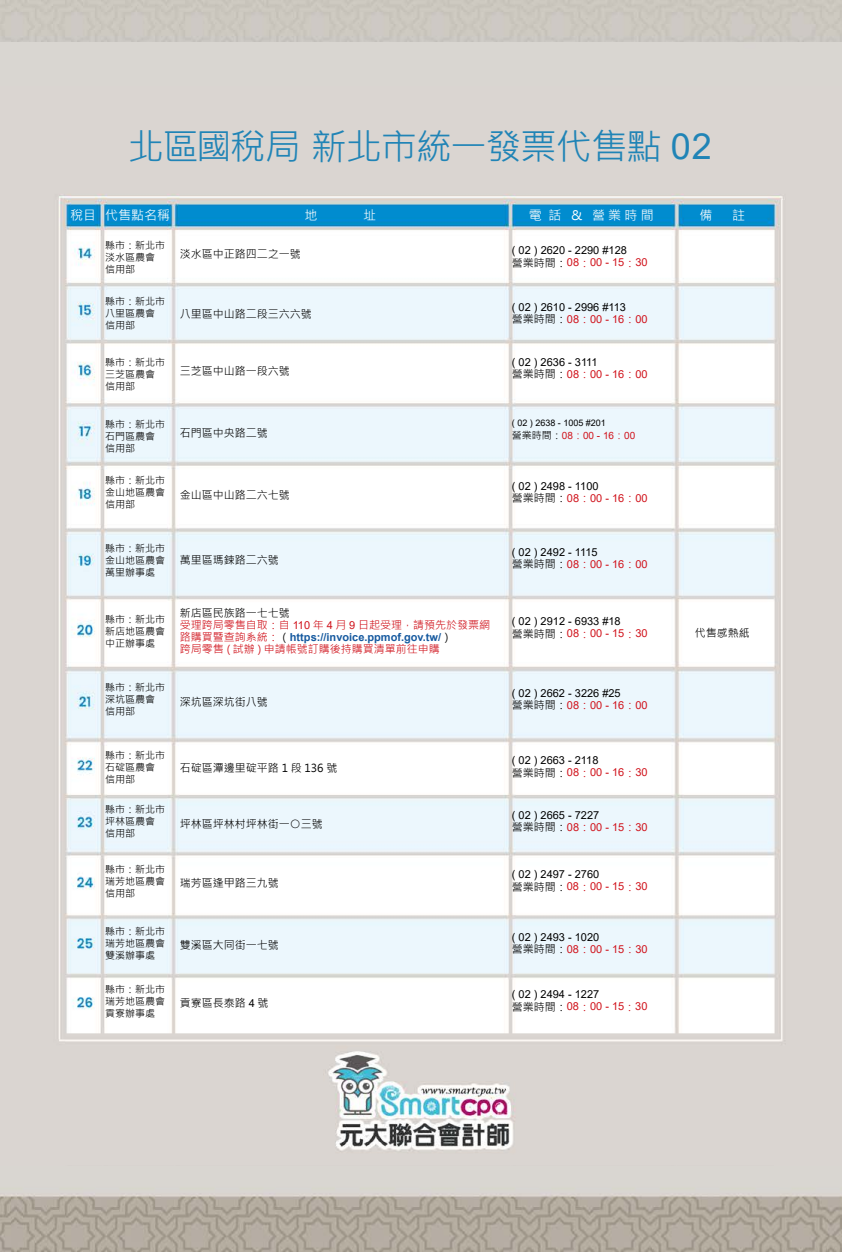
<style>
.page{position:relative;width:842px;height:1252px;background:#fff}
.page>*{position:absolute;margin:0;border:0;box-sizing:border-box;transform-origin:0 0}
.t1{font:36px "Microsoft Jheng Hei";letter-spacing:-.03em;color:#2084b6}
.t2{font:13px "Microsoft Jheng Hei";color:#fff}
.t3{font:11px/12px "Arial";color:#000}
.t4{font:11px "Microsoft Jheng Hei";color:#000}
.t5{font:11px/12px "Microsoft Jheng Hei";color:#d0121b}
.t6{font:700 11px "Arial";color:#15599f}
.t7{font:10px/12px "Microsoft Jheng Hei";color:#000}
.t8{font:10px "Arial";color:#d0121b}
.t9{font:9px "Arial";color:#000}
.s1{font-family:"Arial"}
.s2{font-family:"Microsoft Jheng Hei"}
.s3{color:#d0121b}
.s4{font-family:"Microsoft Jheng Hei";color:#d0121b}
.s5{color:#000}
.s6{font-family:"Microsoft Jheng Hei";font-weight:400;color:#d0121b}
.s7{font-family:"Microsoft Jheng Hei";font-weight:400;color:#000}
.s8{font-family:"Microsoft Jheng Hei";color:#000}
</style>
<div class="page">
<img style="left:0;top:0;width:842px;height:1252px">
<img style="left:0;top:86px;width:841px;height:1080px">
<h1 class="t1" style="left:128px;top:124px;width:585px">北區國稅局 新北市統一發票代售點 <span class="s1">02</span></h1>
<p class="t2" style="left:70px;top:208px;width:102px">稅目 代售點名稱</p>
<p class="t2" style="left:700px;top:208px;width:14px">備</p>
<p class="t2" style="left:732px;top:208px;width:14px">註</p>
<p class="t3" style="left:512px;top:244px;width:137px">( 02 ) 2620 - 2290 #128<br><span class="s2">營業時間：</span><span class="s3">08</span><span class="s4">：</span><span class="s3">00 - 15</span><span class="s4">：</span><span class="s3">30</span></p>
<p class="t2" style="left:305px;top:208px;width:14px">地</p>
<p class="t2" style="left:363px;top:208px;width:14px">址</p>
<p class="t2" style="left:529px;top:208px;width:126px">電 話 &amp; 營 業 時 間</p>
<p class="t7" style="left:105px;top:239px;width:61px">縣市：新北市淡水區農會信用部</p>
<p class="t4" style="left:180px;top:247px;width:122px">淡水區中正路四二之一號</p>
<p class="t7" style="left:105px;top:295px;width:61px">縣市：新北市八里區農會信用部</p>
<p class="t7" style="left:105px;top:357px;width:61px">縣市：新北市三芝區農會信用部</p>
<p class="t7" style="left:105px;top:419px;width:61px">縣市：新北市石門區農會信用部</p>
<p class="t7" style="left:105px;top:474px;width:61px;text-align:justify">縣市：新北市金山地區農會信用部</p>
<p class="t7" style="left:105px;top:542px;width:61px;text-align:justify">縣市：新北市金山地區農會萬里辦事處</p>
<p class="t7" style="left:105px;top:613px;width:61px;text-align:justify">縣市：新北市新店地區農會中正辦事處</p>
<p class="t7" style="left:105px;top:682px;width:61px">縣市：新北市深坑區農會信用部</p>
<p class="t7" style="left:105px;top:749px;width:61px">縣市：新北市石碇區農會信用部</p>
<p class="t7" style="left:105px;top:803px;width:61px">縣市：新北市坪林區農會信用部</p>
<p class="t7" style="left:105px;top:863px;width:61px;text-align:justify">縣市：新北市瑞芳地區農會信用部</p>
<p class="t7" style="left:105px;top:925px;width:61px;text-align:justify">縣市：新北市瑞芳地區農會雙溪辦事處</p>
<p class="t7" style="left:105px;top:983px;width:61px;text-align:justify">縣市：新北市瑞芳地區農會貢寮辦事處</p>
<p class="t4" style="left:180px;top:307px;width:133px">八里區中山路二段三六六號</p>
<p class="t4" style="left:180px;top:364px;width:111px">三芝區中山路一段六號</p>
<p class="t4" style="left:180px;top:426px;width:89px">石門區中央路二號</p>
<p class="t4" style="left:180px;top:488px;width:111px">金山區中山路二六七號</p>
<p class="t4" style="left:180px;top:553px;width:100px">萬里區瑪鋉路二六號</p>
<p class="t5" style="left:180px;top:607px;width:312px"><span class="s5">新店區民族路一七七號<br></span>受理跨局零售自取：自 <span class="s1">110</span> 年 <span class="s1">4</span> 月 <span class="s1">9</span> 日起受理，請預先於發票網</p>
<p class="t6" style="left:180px;top:629px;width:274px"><span class="s6">路購買暨查詢系統：</span><span class="s7">（</span>https://invoice.ppmof.gov.tw/<span class="s7">）</span></p>
<p class="t5" style="left:180px;top:643px;width:262px">跨局零售 ( 試辦 ) 申請帳號訂購後持購買清單前往申購</p>
<p class="t4" style="left:180px;top:695px;width:89px">深坑區深坑街八號</p>
<p class="t4" style="left:180px;top:761px;width:159px">石碇區潭邊里碇平路 1 段 136 號</p>
<p class="t4" style="left:180px;top:817px;width:144px">坪林區坪林村坪林街一○三號</p>
<p class="t4" style="left:180px;top:876px;width:100px">瑞芳區逢甲路三九號</p>
<p class="t4" style="left:180px;top:938px;width:100px">雙溪區大同街一七號</p>
<p class="t4" style="left:180px;top:996px;width:90px">貢寮區長泰路 <span class="s1">4</span> 號</p>
<p class="t3" style="left:512px;top:301px;width:137px">( 02 ) 2610 - 2996 #113<br><span class="s2">營業時間：</span><span class="s3">08</span><span class="s4">：</span><span class="s3">00 - 16</span><span class="s4">：</span><span class="s3">00</span></p>
<p class="t3" style="left:512px;top:356px;width:137px">( 02 ) 2636 - 3111<br><span class="s2">營業時間：</span><span class="s3">08</span><span class="s4">：</span><span class="s3">00 - 16</span><span class="s4">：</span><span class="s3">00</span></p>
<p class="t9" style="left:512px;top:417px;width:96px">( 02 ) 2638 - 1005 #201</p>
<p class="t8" style="left:512px;top:428px;width:125px"><span class="s8">營業時間：</span>08<span class="s2">：</span>00 - 16<span class="s2">：</span>00</p>
<p class="t3" style="left:512px;top:480px;width:137px">( 02 ) 2498 - 1100<br><span class="s2">營業時間：</span><span class="s3">08</span><span class="s4">：</span><span class="s3">00 - 16</span><span class="s4">：</span><span class="s3">00</span></p>
<p class="t3" style="left:512px;top:546px;width:137px">( 02 ) 2492 - 1115<br><span class="s2">營業時間：</span><span class="s3">08</span><span class="s4">：</span><span class="s3">00 - 16</span><span class="s4">：</span><span class="s3">00</span></p>
<p class="t3" style="left:512px;top:615px;width:137px">( 02 ) 2912 - 6933 #18<br><span class="s2">營業時間：</span><span class="s3">08</span><span class="s4">：</span><span class="s3">00 - 15</span><span class="s4">：</span><span class="s3">30</span></p>
<p class="t3" style="left:512px;top:687px;width:137px">( 02 ) 2662 - 3226 #25<br><span class="s2">營業時間：</span><span class="s3">08</span><span class="s4">：</span><span class="s3">00 - 16</span><span class="s4">：</span><span class="s3">00</span></p>
<p class="t3" style="left:512px;top:754px;width:137px">( 02 ) 2663 - 2118<br><span class="s2">營業時間：</span><span class="s3">08</span><span class="s4">：</span><span class="s3">00 - 16</span><span class="s4">：</span><span class="s3">30</span></p>
<p class="t3" style="left:512px;top:809px;width:137px">( 02 ) 2665 - 7227<br><span class="s2">營業時間：</span><span class="s3">08</span><span class="s4">：</span><span class="s3">00 - 15</span><span class="s4">：</span><span class="s3">30</span></p>
<p class="t3" style="left:512px;top:868px;width:137px">( 02 ) 2497 - 2760<br><span class="s2">營業時間：</span><span class="s3">08</span><span class="s4">：</span><span class="s3">00 - 15</span><span class="s4">：</span><span class="s3">30</span></p>
<p class="t3" style="left:512px;top:931px;width:137px">( 02 ) 2493 - 1020<br><span class="s2">營業時間：</span><span class="s3">08</span><span class="s4">：</span><span class="s3">00 - 15</span><span class="s4">：</span><span class="s3">30</span></p>
<p class="t3" style="left:512px;top:988px;width:137px">( 02 ) 2494 - 1227<br><span class="s2">營業時間：</span><span class="s3">08</span><span class="s4">：</span><span class="s3">00 - 15</span><span class="s4">：</span><span class="s3">30</span></p>
<p class="t4" style="left:695px;top:626px;width:56px">代售感熱紙</p>
</div>
